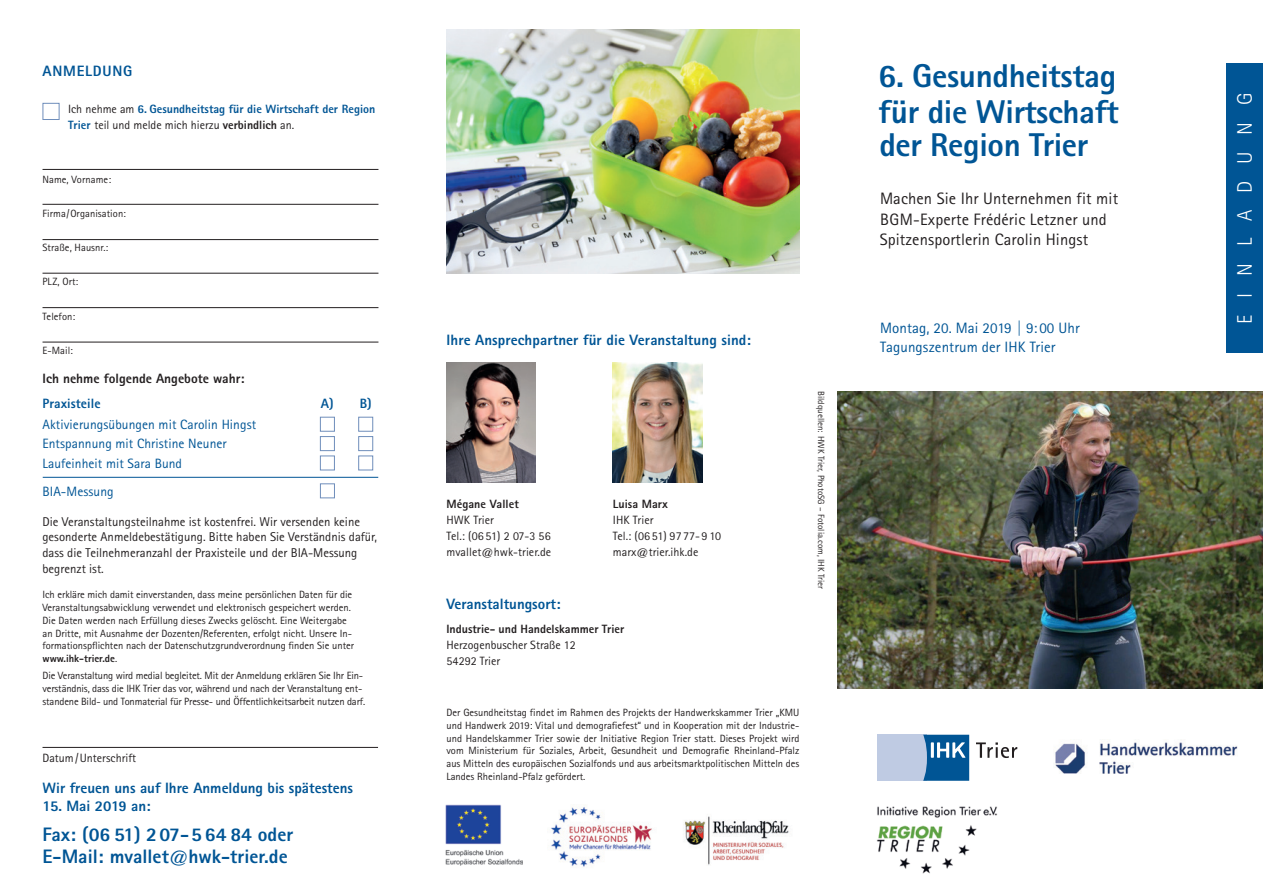
<style>
.page{position:relative;width:1263px;height:893px;background:#fff}
.page>*{position:absolute;margin:0;border:0;box-sizing:border-box;transform-origin:0 0}
.t1{font:800 33px/34.5px "AT Rotis Sans Serif";letter-spacing:-.01em;color:#005595;text-align:justify}
.t2{font:300 21px "AT Rotis Sans Serif";letter-spacing:.8em;color:#fff}
.t3{font:800 19.5px/22px "AT Rotis Sans Serif";color:#005595}
.t4{font:16.5px/20.2px "AT Rotis Sans Serif";letter-spacing:.005em;color:#231f20}
.t5{font:800 15px "AT Rotis Sans Serif";color:#005595}
.t6{font:15px/19.5px "AT Rotis Sans Serif";letter-spacing:.005em;color:#005595}
.t7{font:800 15px "AT Rotis Sans Serif";letter-spacing:.05em;color:#005595}
.t8{font:13.5px "AT Rotis Sans Serif";letter-spacing:.005em;color:#005595}
.t9{font:800 13.5px "AT Rotis Sans Serif";color:#231f20}
.t10{font:800 13.5px "AT Rotis Sans Serif";letter-spacing:.005em;color:#005595}
.t11{font:12.75px/15.8px "AT Rotis Sans Serif";color:#231f20}
.t12{font:12px/15.8px "AT Rotis Sans Serif";color:#231f20}
.t13{font:800 12px/15.8px "AT Rotis Sans Serif";color:#005595}
.t14{font:10.5px/12.8px "AT Rotis Sans Serif";color:#231f20}
.t15{font:9px "AT Rotis Sans Serif";color:#231f20}
.s1{font-weight:400;color:#231f20}
.s2{color:#231f20}
.s3{font-weight:800}
</style>
<div class="page">
<img style="left:684px;top:816px;width:105px;height:49px">
<svg style="left:976px;top:742px;width:41px;height:16px"></svg>
<div style="left:877px;top:735px;width:50px;height:46px;background:#bfcbe3"></div>
<svg style="left:923px;top:735px;width:46px;height:46px;background:#2c71a7"></svg>
<img style="left:876px;top:806px;width:121px;height:68px">
<img style="left:446px;top:805px;width:76px;height:60px">
<img style="left:551px;top:807px;width:101px;height:60px">
<img style="left:1055px;top:742px;width:183px;height:32px">
<img style="left:838px;top:391px;width:425px;height:298px">
<img style="left:446px;top:30px;width:353px;height:243px">
<div style="left:1227px;top:64px;width:36px;height:289px;background:#005595"></div>
<hr style="left:43px;top:169px;width:335px;height:1px;background:#231f20">
<hr style="left:43px;top:204px;width:335px;height:1px;background:#231f20">
<hr style="left:43px;top:239px;width:335px;height:1px;background:#231f20">
<hr style="left:43px;top:273px;width:335px;height:1px;background:#231f20">
<hr style="left:43px;top:307px;width:335px;height:1px;background:#231f20">
<hr style="left:43px;top:342px;width:335px;height:1px;background:#231f20">
<div style="left:43px;top:103px;width:17px;height:17px;border:1px solid #6f8ebb"></div>
<hr style="left:43px;top:477px;width:335px;height:1px;background:#005595">
<img style="left:446px;top:363px;width:90px;height:119px">
<img style="left:613px;top:363px;width:89px;height:119px">
<div style="left:320px;top:417px;width:15px;height:15px;border:1px solid #6f8ebb"></div>
<div style="left:358px;top:417px;width:15px;height:15px;border:1px solid #6f8ebb"></div>
<div style="left:320px;top:436px;width:15px;height:15px;border:1px solid #6f8ebb"></div>
<div style="left:358px;top:436px;width:15px;height:15px;border:1px solid #6f8ebb"></div>
<div style="left:320px;top:455px;width:15px;height:15px;border:1px solid #6f8ebb"></div>
<div style="left:358px;top:455px;width:15px;height:15px;border:1px solid #6f8ebb"></div>
<div style="left:320px;top:483px;width:15px;height:15px;border:1px solid #6f8ebb"></div>
<hr style="left:43px;top:747px;width:335px;height:1px;background:#231f20">
<p class="t7" style="left:43px;top:61px;width:91px">ANMELDUNG</p>
<p class="t13" style="left:68px;top:101px;width:309px"><span class="s1">Ich nehme am</span> 6. Gesundheitstag für die Wirtschaft der Region<br>Trier <span class="s1">teil und melde mich hierzu</span> <span class="s2">verbindlich</span> <span class="s1">an.</span></p>
<p class="t14" style="left:43px;top:173px;width:70px">Name, Vorname:</p>
<p class="t14" style="left:43px;top:207px;width:85px">Firma/Organisation:</p>
<p class="t14" style="left:43px;top:241px;width:67px">Straße, Hausnr.:</p>
<p class="t14" style="left:43px;top:275px;width:37px">PLZ, Ort:</p>
<p class="t14" style="left:43px;top:310px;width:34px">Telefon:</p>
<p class="t14" style="left:43px;top:344px;width:32px">E-Mail:</p>
<p class="t9" style="left:43px;top:370px;width:203px">Ich nehme folgende Angebote wahr:</p>
<p class="t10" style="left:43px;top:394px;width:60px">Praxisteile</p>
<p class="t10" style="left:321px;top:394px;width:52px">A) B)</p>
<p class="t8" style="left:43px;top:417px;width:215px">Aktivierungsübungen mit Carolin Hingst</p>
<p class="t8" style="left:43px;top:436px;width:186px">Entspannung mit Christine Neuner</p>
<p class="t8" style="left:43px;top:455px;width:141px">Laufeinheit mit Sara Bund</p>
<p class="t8" style="left:43px;top:483px;width:73px">BIA-Messung</p>
<p class="t11" style="left:43px;top:513px;width:336px">Die Veranstaltungsteilnahme ist kostenfrei. Wir versenden keine gesonderte Anmeldebestätigung. Bitte haben Sie Verständnis dafür, dass die Teilnehmeranzahl der Praxisteile und der BIA-Messung begrenzt ist.</p>
<p class="t14" style="left:43px;top:588px;width:313px">Ich erkläre mich damit einverstanden, dass meine persönlichen Daten für die Veranstaltungsabwicklung verwendet und elektronisch gespeichert werden.<br>Die Daten werden nach Erfüllung dieses Zwecks gelöscht. Eine Weitergabe an Dritte, mit Ausnahme der Dozenten/Referenten, erfolgt nicht. Unsere In&shy;formationspflichten nach der Datenschutzgrundverordnung finden Sie unter <span class="s3">www.ihk-trier.de</span>.</p>
<p class="t14" style="left:43px;top:669px;width:324px">Die Veranstaltung wird medial begleitet. Mit der Anmeldung erklären Sie Ihr Ein&shy;verständnis, dass die IHK Trier das vor, während und nach der Veranstaltung ent&shy;standene Bild- und Tonmaterial für Presse- und Öffentlichkeitsarbeit nutzen darf.</p>
<p class="t12" style="left:43px;top:750px;width:95px">Datum/Unterschrift</p>
<p class="t5" style="left:43px;top:778px;width:312px">Wir freuen uns auf Ihre Anmeldung bis spätestens</p>
<p class="t5" style="left:43px;top:796px;width:110px">15. Mai 2019 an:</p>
<p class="t3" style="left:43px;top:823px;width:252px">Fax: (06 51) 207-5 64 84 oder<br>E-Mail: mvallet@hwk-trier.de</p>
<p class="t5" style="left:446px;top:330px;width:306px">Ihre Ansprechpartner für die Veranstaltung sind:</p>
<p class="t12" style="left:446px;top:496px;width:106px"><span class="s3">Mégane Vallet<br></span>HWK Trier<br>Tel.: (06 51) 2 07-3 56 mvallet@hwk-trier.de</p>
<p class="t12" style="left:613px;top:496px;width:110px"><span class="s3">Luisa Marx<br></span>IHK Trier<br>Tel.: (06 51) 9777-9 10 marx@trier.ihk.de</p>
<p class="t5" style="left:446px;top:594px;width:115px">Veranstaltungsort:</p>
<p class="t12" style="left:446px;top:621px;width:179px"><span class="s3">Industrie- und Handelskammer Trier<br></span>Herzogenbuscher Straße 12<br>54292 Trier</p>
<p class="t15" style="left:826px;top:391px;width:199px;rotate:90deg">Bildquellen: HWK Trier, PhotoSG – Fotolia.com, IHK Trier</p>
<p class="t14" style="left:446px;top:706px;width:354px;text-align:justify">Der Gesundheitstag findet im Rahmen des Projekts der Handwerkskammer Trier „KMU und Handwerk 2019: Vital und demografiefest“ und in Kooperation mit der Industrie&shy;und Handelskammer Trier sowie der Initiative Region Trier statt. Dieses Projekt wird vom Ministerium für Soziales, Arbeit, Gesundheit und Demografie Rheinland-Pfalz aus Mitteln des europäischen Sozialfonds und aus arbeitsmarktpolitischen Mitteln des Landes Rheinland-Pfalz gefördert.</p>
<p class="t1" style="left:878px;top:59px;width:242px">6. Gesundheitstag für die Wirtschaft der Region Trier</p>
<p class="t4" style="left:880px;top:189px;width:240px">Machen Sie Ihr Unternehmen fit mit<br>BGM-Experte Frédéric Letzner und<br>Spitzensportlerin Carolin Hingst</p>
<p class="t6" style="left:880px;top:318px;width:201px">Montag, 20. Mai 2019 | 9:00 Uhr<br>Tagungszentrum der IHK Trier</p>
<p class="t2" style="left:1233px;top:324px;width:232px;rotate:-90deg">EINLADUNG</p>
</div>
